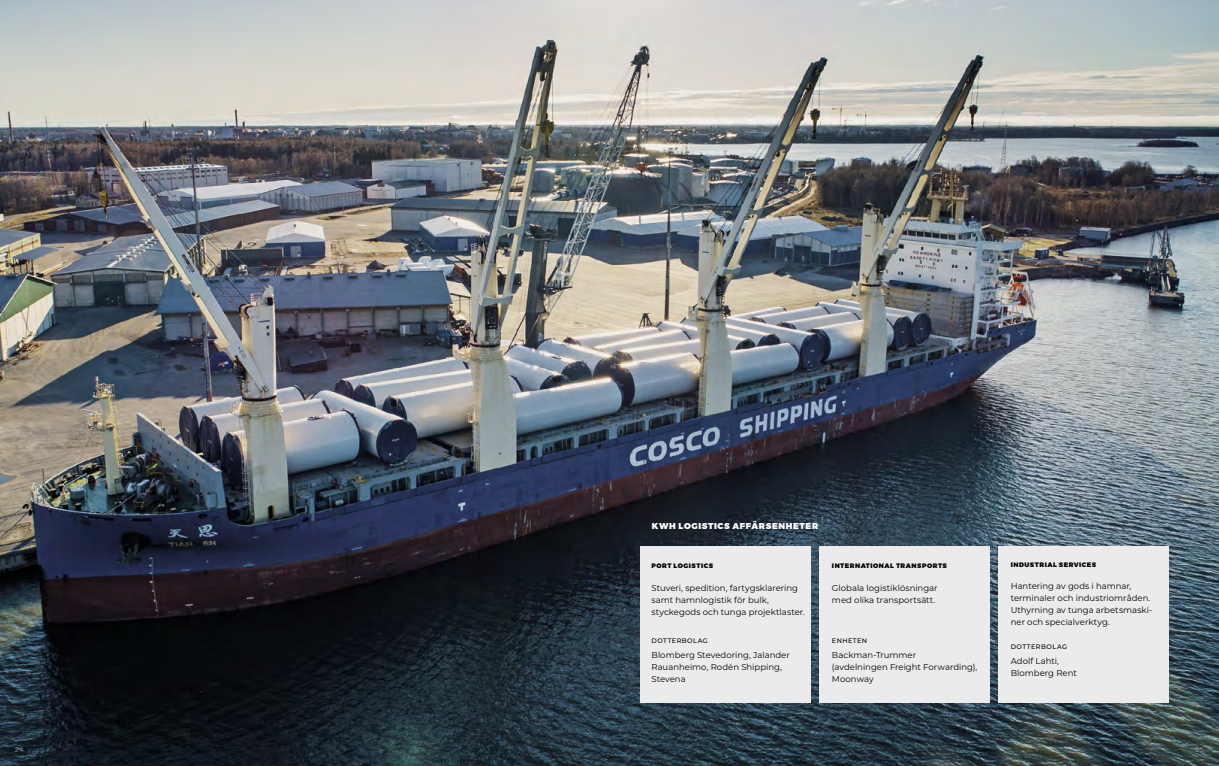
<style>
.page{position:relative;width:1219px;height:766px;background:#fff}
.page>*{position:absolute;margin:0;border:0;box-sizing:border-box;transform-origin:0 0}
.t1{font:8.5px/12px "Montserrat";color:#000}
.t2{font:900 8.5px "Montserrat";letter-spacing:.075em;color:#fff}
.t3{font:7px "Montserrat";color:#939393}
.t4{font:900 6.5px "Montserrat";letter-spacing:.08em;color:#000}
.t5{font:500 6.5px "Montserrat";letter-spacing:.07em;color:#000}
</style>
<div class="page">
<img style="left:0;top:0;width:1219px;height:765px">
<div style="left:640px;top:546px;width:171px;height:156px;background:#ebebeb"></div>
<div style="left:819px;top:546px;width:170px;height:156px;background:#ebebeb"></div>
<div style="left:998px;top:546px;width:170px;height:156px;background:#ebebeb"></div>
<p class="t2" style="left:652px;top:520px;width:168px">KWH LOGISTICS AFFÄRSENHETER</p>
<p class="t4" style="left:651px;top:562px;width:63px">PORT LOGISTICS</p>
<p class="t4" style="left:832px;top:562px;width:116px">INTERNATIONAL TRANSPORTS</p>
<p class="t4" style="left:1011px;top:560px;width:87px">INDUSTRIAL SERVICES</p>
<p class="t1" style="left:651px;top:581px;width:155px">Stuveri, spedition, fartygsklarering samt hamnlogistik för bulk, styckegods och tunga projektlaster.</p>
<p class="t1" style="left:651px;top:648px;width:140px">Blomberg Stevedoring, Jalander<br>Rauanheimo, Rodén Shipping,<br>Stevena</p>
<p class="t5" style="left:651px;top:636px;width:58px">DOTTERBOLAG</p>
<p class="t1" style="left:832px;top:581px;width:107px">Globala logistiklösningar med olika transportsätt.</p>
<p class="t5" style="left:832px;top:636px;width:37px">ENHETEN</p>
<p class="t1" style="left:832px;top:648px;width:147px">Backman-Trummer<br>(avdelningen Freight Forwarding),<br>Moonway</p>
<p class="t1" style="left:1011px;top:579px;width:143px">Hantering av gods i hamnar, terminaler och industriområden.<br>Uthyrning av tunga arbetsmaski&shy;ner och specialverktyg.</p>
<p class="t1" style="left:1011px;top:654px;width:68px">Adolf Lahti,<br>Blomberg Rent</p>
<p class="t5" style="left:1011px;top:642px;width:58px">DOTTERBOLAG</p>
<p class="t3" style="left:15px;top:744px;width:11px">24</p>
<p class="t3" style="left:1195px;top:744px;width:11px">25</p>
</div>
